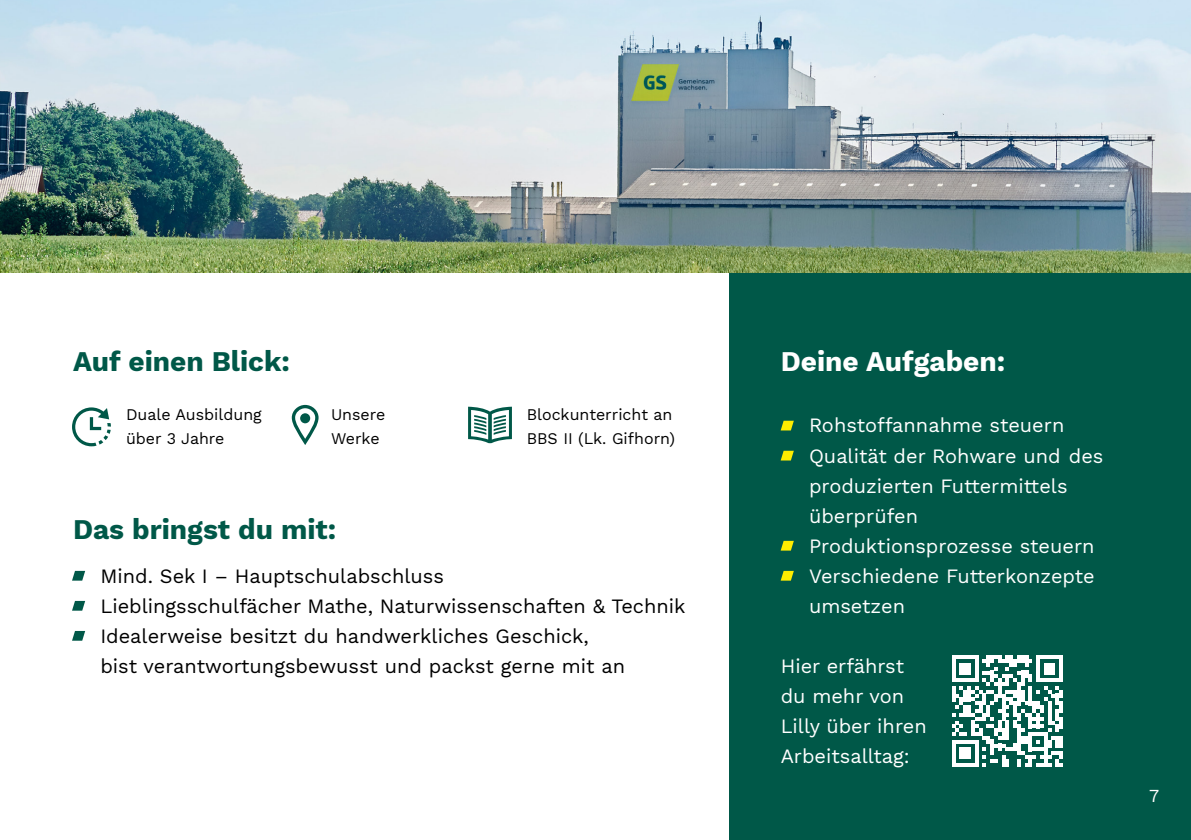
<style>
.page{position:relative;width:1191px;height:840px;background:#fff}
.page>*{position:absolute;margin:0;border:0;box-sizing:border-box;transform-origin:0 0}
.t1{font:700 28px "Work Sans";color:#005848}
.t2{font:700 28px "Work Sans";color:#fff}
.t3{font:20px/30px "Work Sans";color:#fff}
.t4{font:20px/30px "Work Sans";color:#000}
.t5{font:18px "Work Sans";color:#fff}
.t6{font:16px/24px "Work Sans";color:#000}
</style>
<div class="page">
<svg style="left:72px;top:407px;width:39px;height:39px"></svg>
<svg style="left:292px;top:404px;width:26px;height:41px"></svg>
<svg style="left:468px;top:406px;width:44px;height:37px"></svg>
<div style="left:729px;top:0;width:462px;height:839px;background:#005848"></div>
<svg style="left:780px;top:420px;width:14px;height:10px"></svg>
<svg style="left:780px;top:450px;width:14px;height:10px"></svg>
<svg style="left:781px;top:540px;width:13px;height:10px"></svg>
<svg style="left:781px;top:570px;width:13px;height:10px"></svg>
<svg style="left:72px;top:570px;width:13px;height:10px"></svg>
<svg style="left:72px;top:600px;width:13px;height:10px"></svg>
<svg style="left:72px;top:631px;width:13px;height:9px"></svg>
<img style="left:0;top:0;width:1191px;height:272px">
<svg style="left:952px;top:655px;width:111px;height:111px"></svg>
<h1 class="t1" style="left:73px;top:340px;width:218px">Auf einen Blick:</h1>
<h1 class="t2" style="left:780px;top:340px;width:226px">Deine Aufgaben:</h1>
<p class="t6" style="left:126px;top:401px;width:137px">Duale Ausbildung über 3 Jahre</p>
<p class="t6" style="left:331px;top:401px;width:56px">Unsere<br>Werke</p>
<p class="t6" style="left:527px;top:401px;width:150px">Blockunterricht an<br>BBS II (Lk. Gifhorn)</p>
<p class="t3" style="left:809px;top:409px;width:296px">Rohstoffannahme steuern<br>Qualität der Rohware und des produzierten Futtermittels überprüfen<br>Produktionsprozesse steuern<br>Verschiedene Futterkonzepte umsetzen</p>
<h1 class="t1" style="left:73px;top:507px;width:265px">Das bringst du mit:</h1>
<p class="t4" style="left:100px;top:559px;width:586px">Mind. Sek I – Hauptschulabschluss<br>Lieblingsschulfächer Mathe, Naturwissenschaften &amp; Technik Idealerweise besitzt du handwerkliches Geschick,<br>bist verantwortungsbewusst und packst gerne mit an</p>
<p class="t3" style="left:780px;top:649px;width:148px">Hier erfährst du mehr von<br>Lilly über ihren<br>Arbeitsalltag:</p>
<p class="t5" style="left:1149px;top:781px;width:12px">7</p>
</div>
